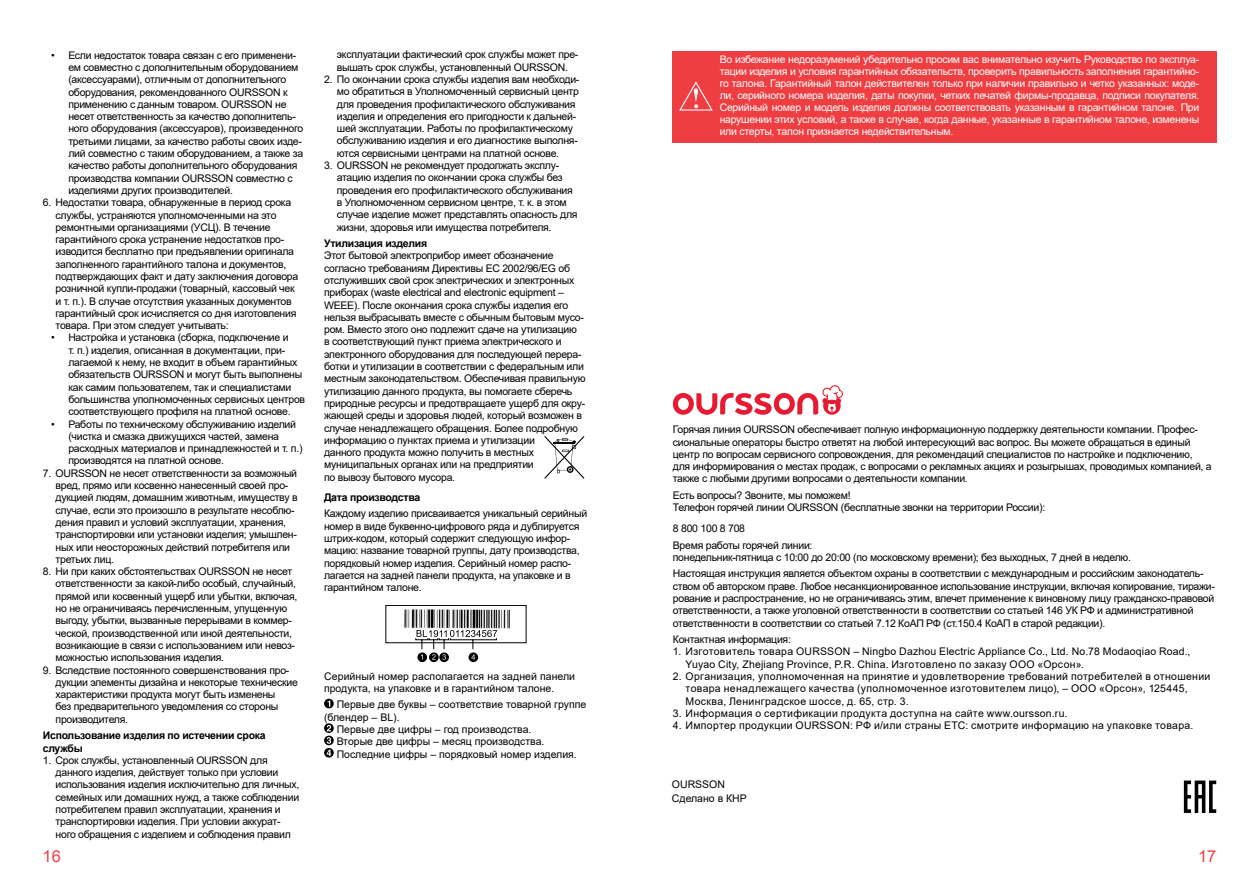
<style>
.page{position:relative;width:1259px;height:893px;background:#fff}
.page>*{position:absolute;margin:0;border:0;box-sizing:border-box;transform-origin:0 0}
.t1{font:16.5px "Arial";color:#ef3e42}
.t2{font:10.5px/12.3px "Arial";letter-spacing:-.025em;color:#000}
.t3{font:10.5px/12px "Arial";letter-spacing:-.025em;color:#fff;text-align:justify}
.t4{font:10.5px/12.3px "Arial";letter-spacing:.03em;color:#000}
.t5{font:10.5px/12.3px "Arial";color:#000}
.t6{font:10.5px/12.3px "Arial";letter-spacing:.02em;color:#000}
.t7{font:10.5px "Arial";letter-spacing:.025em;color:#000}
.t8{font:700 10.5px/12.3px "Arial";letter-spacing:-.025em;color:#000}
</style>
<div class="page">
<div style="left:386px;top:605px;width:140px;height:38px;border:1px solid #000"></div>
<img style="left:404px;top:609px;width:106px;height:19px">
<svg style="left:417px;top:652px;width:10px;height:10px"></svg>
<svg style="left:429px;top:652px;width:10px;height:10px"></svg>
<svg style="left:439px;top:652px;width:10px;height:10px"></svg>
<svg style="left:468px;top:652px;width:10px;height:10px"></svg>
<svg style="left:415px;top:630px;width:82px;height:30px"></svg>
<svg style="left:324px;top:699px;width:10px;height:9px"></svg>
<svg style="left:327px;top:700px;width:3px;height:7px"></svg>
<svg style="left:324px;top:723px;width:10px;height:10px"></svg>
<svg style="left:327px;top:725px;width:4px;height:6px"></svg>
<svg style="left:324px;top:736px;width:10px;height:9px"></svg>
<svg style="left:327px;top:737px;width:4px;height:7px"></svg>
<svg style="left:324px;top:748px;width:10px;height:10px"></svg>
<svg style="left:327px;top:750px;width:4px;height:6px"></svg>
<div style="left:672px;top:51px;width:544px;height:92px;background:#ef3e42"></div>
<svg style="left:679px;top:81px;width:34px;height:30px"></svg>
<svg style="left:673px;top:385px;width:170px;height:30px"></svg>
<svg style="left:1183px;top:780px;width:33px;height:33px"></svg>
<svg style="left:544px;top:436px;width:40px;height:43px"></svg>
<p class="t2" style="left:68px;top:49px;width:236px;text-indent:-17px">• Если недостаток товара связан с его применени&shy;ем совместно с дополнительным оборудованием (аксессуарами), отличным от дополнительного оборудования, рекомендованного OURSSON к применению с данным товаром. OURSSON не несет ответственность за качество дополнитель&shy;ного оборудования (аксессуаров), произведенного третьими лицами, за качество работы своих изде&shy;лий совместно с таким оборудованием, а также за качество работы дополнительного оборудования производства компании OURSSON совместно с изделиями других производителей.</p>
<p class="t2" style="left:56px;top:196px;width:244px;text-indent:-13px">6. Недостатки товара, обнаруженные в период срока службы, устраняются уполномоченными на это ремонтными организациями (УСЦ). В течение гарантийного срока устранение недостатков про&shy;изводится бесплатно при предъявлении оригинала заполненного гарантийного талона и документов, подтверждающих факт и дату заключения договора розничной купли-продажи (товарный, кассовый чек и т. п.). В случае отсутствия указанных документов гарантийный срок исчисляется со дня изготовления товара. При этом следует учитывать:</p>
<p class="t2" style="left:68px;top:332px;width:238px;text-indent:-17px">• Настройка и установка (сборка, подключение и<br>т. п.) изделия, описанная в документации, при&shy;лагаемой к нему, не входит в объем гарантийных обязательств OURSSON и могут быть выполнены как самим пользователем, так и специалистами большинства уполномоченных сервисных центров соответствующего профиля на платной основе.</p>
<p class="t2" style="left:68px;top:418px;width:236px;text-indent:-17px">• Работы по техническому обслуживанию изделий (чистка и смазка движущихся частей, замена расходных материалов и принадлежностей и т. п.) производятся на платной основе.</p>
<p class="t2" style="left:56px;top:467px;width:243px;text-indent:-13px">7. OURSSON не несет ответственности за возможный вред, прямо или косвенно нанесенный своей про&shy;дукцией людям, домашним животным, имуществу в случае, если это произошло в результате несоблю&shy;дения правил и условий эксплуатации, хранения, транспортировки или установки изделия; умышлен&shy;ных или неосторожных действий потребителя или третьих лиц.</p>
<p class="t2" style="left:56px;top:565px;width:243px;text-indent:-13px">8. Ни при каких обстоятельствах OURSSON не несет ответственности за какой-либо особый, случайный, прямой или косвенный ущерб или убытки, включая, но не ограничиваясь перечисленным, упущенную выгоду, убытки, вызванные перерывами в коммер&shy;ческой, производственной или иной деятельности, возникающие в связи с использованием или невоз&shy;можностью использования изделия.</p>
<p class="t2" style="left:56px;top:664px;width:244px;text-indent:-13px">9. Вследствие постоянного совершенствования про&shy;дукции элементы дизайна и некоторые технические характеристики продукта могут быть изменены<br>без предварительного уведомления со стороны производителя.</p>
<p class="t8" style="left:43px;top:729px;width:224px">Использование изделия по истечении срока службы</p>
<p class="t2" style="left:56px;top:754px;width:245px;text-indent:-13px">1. Срок службы, установленный OURSSON для данного изделия, действует только при условии использования изделия исключительно для личных, семейных или домашних нужд, а также соблюдении потребителем правил эксплуатации, хранения и транспортировки изделия. При условии аккурат&shy;ного обращения с изделием и соблюдения правил</p>
<p class="t2" style="left:337px;top:48px;width:243px">эксплуатации фактический срок службы может пре&shy;вышать срок службы, установленный OURSSON.</p>
<p class="t2" style="left:337px;top:73px;width:244px;text-indent:-13px">2. По окончании срока службы изделия вам необходи&shy;мо обратиться в Уполномоченный сервисный центр для проведения профилактического обслуживания изделия и определения его пригодности к дальней&shy;шей эксплуатации. Работы по профилактическому обслуживанию изделия и его диагностике выполня&shy;ются сервисными центрами на платной основе.</p>
<p class="t2" style="left:337px;top:159px;width:242px;text-indent:-13px">3. OURSSON не рекомендует продолжать эксплу&shy;атацию изделия по окончании срока службы без проведения его профилактического обслуживания в Уполномоченном сервисном центре, т. к. в этом случае изделие может представлять опасность для жизни, здоровья или имущества потребителя.</p>
<p class="t8" style="left:324px;top:237px;width:105px">Утилизация изделия</p>
<p class="t2" style="left:324px;top:249px;width:263px">Этот бытовой электроприбор имеет обозначение согласно требованиям Директивы ЕС 2002/96/EG об отслуживших свой срок электрических и электронных приборах (waste electrical and electronic equipment – WEEE). После окончания срока службы изделия его нельзя выбрасывать вместе с обычным бытовым мусо&shy;ром. Вместо этого оно подлежит сдаче на утилизацию<br>в соответствующий пункт приема электрического и электронного оборудования для последующей перера&shy;ботки и утилизации в соответствии с федеральным или местным законодательством. Обеспечивая правильную утилизацию данного продукта, вы помогаете сберечь природные ресурсы и предотвращаете ущерб для окру&shy;жающей среды и здоровья людей, который возможен в случае ненадлежащего обращения. Более подробную информацию о пунктах приема и утилизации<br>данного продукта можно получить в местных муниципальных органах или на предприятии<br>по вывозу бытового мусора.</p>
<p class="t8" style="left:324px;top:491px;width:98px">Дата производства</p>
<p class="t2" style="left:324px;top:508px;width:265px">Каждому изделию присваивается уникальный серийный номер в виде буквенно-цифрового ряда и дублируется штрих-кодом, который содержит следующую инфор&shy;мацию: название товарной группы, дату производства, порядковый номер изделия. Серийный номер распо&shy;лагается на задней панели продукта, на упаковке и в гарантийном талоне.</p>
<p class="t5" style="left:324px;top:670px;width:252px">Серийный номер располагается на задней панели продукта, на упаковке и в гарантийном талоне.</p>
<p class="t5" style="left:337px;top:698px;width:251px">Первые две буквы – соответствие товарной группе</p>
<p class="t5" style="left:324px;top:711px;width:77px">(блендер – BL).</p>
<p class="t5" style="left:337px;top:723px;width:196px">Первые две цифры – год производства.</p>
<p class="t5" style="left:337px;top:735px;width:209px">Вторые две цифры – месяц производства.</p>
<p class="t5" style="left:337px;top:748px;width:242px">Последние цифры – порядковый номер изделия.</p>
<p class="t3" style="left:719px;top:54px;width:481px">Во избежание недоразумений убедительно просим вас внимательно изучить Руководство по эксплуа&shy;тации изделия и условия гарантийных обязательств, проверить правильность заполнения гарантийно&shy;го талона. Гарантийный талон действителен только при наличии правильно и четко указанных: моде&shy;ли, серийного номера изделия, даты покупки, четких печатей фирмы-продавца, подписи покупателя.<br>Серийный номер и модель изделия должны соответствовать указанным в гарантийном талоне. При нарушении этих условий, а также в случае, когда данные, указанные в гарантийном талоне, изменены или стерты, талон признается недействительным.</p>
<p class="t2" style="left:673px;top:423px;width:540px">Горячая линия OURSSON обеспечивает полную информационную поддержку деятельности компании. Профес&shy;сиональные операторы быстро ответят на любой интересующий вас вопрос. Вы можете обращаться в единый центр по вопросам сервисного сопровождения, для рекомендаций специалистов по настройке и подключению, для информирования о местах продаж, с вопросами о рекламных акциях и розыгрышах, проводимых компанией, а также с любыми другими вопросами о деятельности компании.</p>
<p class="t2" style="left:673px;top:489px;width:374px">Есть вопросы? Звоните, мы поможем!<br>Телефон горячей линии OURSSON (бесплатные звонки на территории России):</p>
<p class="t2" style="left:673px;top:520px;width:141px;line-height:16.5px">8 800 100 8 708<br>Время работы горячей линии:</p>
<p class="t2" style="left:673px;top:549px;width:532px;line-height:16.5px">понедельник-пятница с 10:00 до 20:00 (по московскому времени); без выходных, 7 дней в неделю.<br>Настоящая инструкция является объектом охраны в соответствии с международным и российским законодатель-</p>
<p class="t2" style="left:673px;top:580px;width:544px">ством об авторском праве. Любое несанкционированное использование инструкции, включая копирование, тиражи&shy;рование и распространение, но не ограничиваясь этим, влечет применение к виновному лицу гражданско-правовой ответственности, а также уголовной ответственности в соответствии со статьей 146 УК РФ и административной ответственности в соответствии со статьей 7.12 КоАП РФ (ст.150.4 КоАП в старой редакции).</p>
<p class="t2" style="left:673px;top:633px;width:120px">Контактная информация:</p>
<p class="t6" style="left:685px;top:646px;width:506px;text-indent:-13px">1. Изготовитель товара OURSSON – Ningbo Dazhou Electric Appliance Co., Ltd. No.78 Modaoqiao Road.,<br>Yuyao City, Zhejiang Province, P.R. China. Изготовлено по заказу ООО «Орсон».</p>
<p class="t4" style="left:685px;top:670px;width:526px;text-indent:-13px">2. Организация, уполномоченная на принятие и удовлетворение требований потребителей в отношении товара ненадлежащего качества (уполномоченное изготовителем лицо), – ООО «Орсон», 125445,<br>Москва, Ленинградское шоссе, д. 65, стр. 3.</p>
<p class="t4" style="left:673px;top:707px;width:396px">3. Информация о сертификации продукта доступна на сайте www.oursson.ru.</p>
<p class="t7" style="left:673px;top:718px;width:522px">4. Импортер продукции OURSSON: РФ и/или страны ЕТС: смотрите информацию на упаковке товара.</p>
<p class="t5" style="left:672px;top:778px;width:76px;line-height:13.5px">OURSSON<br>Сделано в КНР</p>
<h1 class="t1" style="left:43px;top:845px;width:20px">16</h1>
<h1 class="t1" style="left:1198px;top:845px;width:20px">17</h1>
</div>
